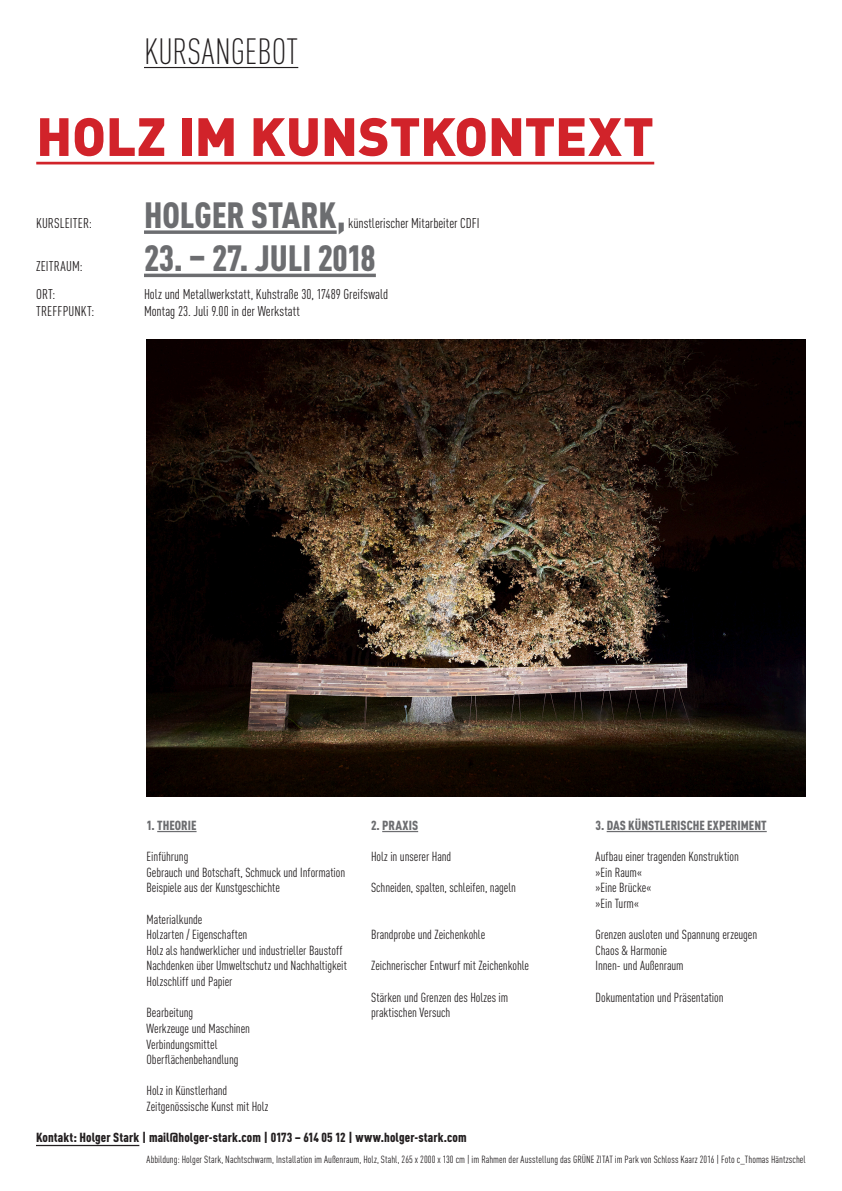
<style>
.page{position:relative;width:842px;height:1191px;background:#fff}
.page>*{position:absolute;margin:0;border:0;box-sizing:border-box;transform-origin:0 0}
.t1{font:900 53px "DIN Pro";letter-spacing:-.005em;color:#d1232a}
.t2{font:900 condensed 36px "DIN Pro";letter-spacing:-.005em;color:#6c6d70}
.t3{font:300 condensed 36px "DIN Pro";color:#231f20}
.t4{font:condensed 14px "DIN Pro";letter-spacing:.005em;color:#231f20}
.t5{font:condensed 13px/15.6px "DIN Pro";letter-spacing:-.005em;color:#231f20}
.t6{font:900 condensed 13px "DIN Pro";letter-spacing:.01em;color:#231f20}
.t7{font:900 condensed 13px "DIN Pro";letter-spacing:.005em;color:#6c6d70}
.t8{font:condensed 10.3px "DIN Pro";letter-spacing:.005em;color:#231f20}
</style>
<div class="page">
<hr style="left:36px;top:1144px;width:103px;height:2px;background:#231f20">
<img style="left:147px;top:339px;width:659px;height:457px">
<hr style="left:144px;top:67px;width:154px;height:1px;background:#231f20">
<hr style="left:36px;top:162px;width:618px;height:2px;background:#d1232a">
<svg style="left:144px;top:230px;width:193px;height:4px"></svg>
<hr style="left:144px;top:274px;width:232px;height:3px;background:#6c6d70">
<hr style="left:157px;top:831px;width:40px;height:1px;background:#6c6d70">
<hr style="left:382px;top:831px;width:36px;height:1px;background:#6c6d70">
<hr style="left:607px;top:831px;width:160px;height:1px;background:#6c6d70">
<h2 class="t3" style="left:144px;top:30px;width:156px">KURSANGEBOT</h2>
<h1 class="t1" style="left:36px;top:101px;width:619px">HOLZ IM KUNSTKONTEXT</h1>
<p class="t4" style="left:36px;top:215px;width:58px">KURSLEITER:</p>
<p class="t4" style="left:36px;top:258px;width:48px">ZEITRAUM:</p>
<h2 class="t2" style="left:144px;top:193px;width:203px">HOLGER STARK,</h2>
<p class="t4" style="left:348px;top:215px;width:133px">künstlerischer Mitarbeiter CDFI</p>
<h2 class="t2" style="left:144px;top:236px;width:233px">23. – 27. JULI 2018</h2>
<p class="t4" style="left:36px;top:286px;width:21px">ORT:</p>
<p class="t4" style="left:144px;top:286px;width:246px">Holz und Metallwerkstatt, Kuhstraße 30, 17489 Greifswald</p>
<p class="t4" style="left:36px;top:303px;width:60px">TREFFPUNKT:</p>
<p class="t4" style="left:144px;top:303px;width:158px">Montag 23. Juli 9.00 in der Werkstatt</p>
<p class="t7" style="left:147px;top:817px;width:51px">1. THEORIE</p>
<p class="t5" style="left:147px;top:848px;width:200px">Einführung<br>Gebrauch und Botschaft, Schmuck und Information<br>Beispiele aus der Kunstgeschichte</p>
<p class="t5" style="left:147px;top:911px;width:202px">Materialkunde<br>Holzarten / Eigenschaften<br>Holz als handwerklicher und industrieller Baustoff Nachdenken über Umweltschutz und Nachhaltigkeit Holzschliff und Papier</p>
<p class="t5" style="left:147px;top:1004px;width:105px">Bearbeitung<br>Werkzeuge und Maschinen<br>Verbindungsmittel<br>Oberflächenbehandlung</p>
<p class="t5" style="left:147px;top:1082px;width:123px">Holz in Künstlerhand<br>Zeitgenössische Kunst mit Holz</p>
<p class="t7" style="left:371px;top:817px;width:49px">2. PRAXIS</p>
<p class="t5" style="left:371px;top:848px;width:82px">Holz in unserer Hand</p>
<p class="t5" style="left:371px;top:880px;width:146px">Schneiden, spalten, schleifen, nageln</p>
<p class="t5" style="left:371px;top:926px;width:116px">Brandprobe und Zeichenkohle</p>
<p class="t5" style="left:371px;top:958px;width:160px">Zeichnerischer Entwurf mit Zeichenkohle</p>
<p class="t5" style="left:371px;top:989px;width:139px">Stärken und Grenzen des Holzes im praktischen Versuch</p>
<p class="t6" style="left:36px;top:1128px;width:432px">Kontakt: Holger Stark | mail@holger-stark.com | 0173 – 614 05 12 | www.holger-stark.com</p>
<p class="t7" style="left:596px;top:817px;width:173px">3. DAS KÜNSTLERISCHE EXPERIMENT</p>
<p class="t5" style="left:596px;top:848px;width:145px">Aufbau einer tragenden Konstruktion »Ein Raum«<br>»Eine Brücke«<br>»Ein Turm«</p>
<p class="t5" style="left:596px;top:926px;width:163px">Grenzen ausloten und Spannung erzeugen<br>Chaos &amp; Harmonie<br>Innen- und Außenraum</p>
<p class="t5" style="left:596px;top:989px;width:129px">Dokumentation und Präsentation</p>
<p class="t8" style="left:147px;top:1153px;width:661px">Abbildung: Holger Stark, Nachtschwarm, Installation im Außenraum, Holz, Stahl, 265 x 2000 x 130 cm | im Rahmen der Ausstellung das GRÜNE ZITAT im Park von Schloss Kaarz 2016 | Foto c_Thomas Häntzschel</p>
</div>
